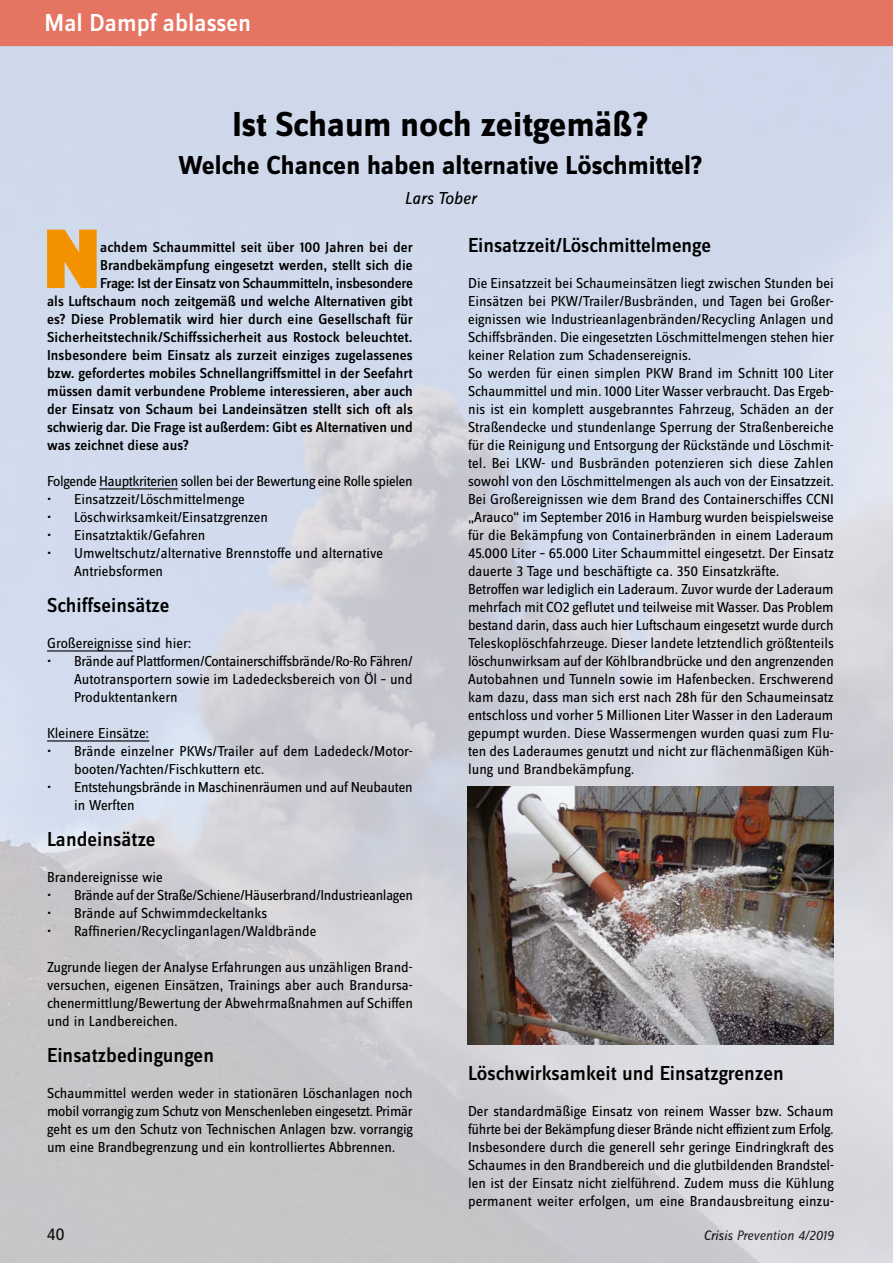
<style>
.page{position:relative;width:893px;height:1263px;background:#fff}
.page>*{position:absolute;margin:0;border:0;box-sizing:border-box;transform-origin:0 0}
.t1{font:900 87.6px "Zine Sans Display OT";color:#f39200}
.t2{font:700 36px "Zine Sans Display OT";color:#000}
.t3{font:700 27px "Zine Sans Display OT";color:#000}
.t4{font:500 25.5px "Zine Sans Display OT";color:#fff}
.t5{font:500 21px "Zine Sans Display OT";color:#000}
.t6{font:italic 18px "Zine Sans Display OT";color:#000}
.t7{font:18px "Zine Sans Display OT";color:#000}
.t8{font:15px/18px "Zine Sans Display OT";color:#000}
.t9{font:500 15px "Zine Sans Display OT";color:#000}
.t10{font:15px "Zine Sans Display OT";letter-spacing:-.025em;color:#000}
.t11{font:15px "Zine Sans Display OT";letter-spacing:-.02em;color:#000}
.t12{font:italic 14.25px "Zine Sans Display OT";letter-spacing:-.005em;color:#000}
</style>
<div class="page">
<img style="left:0;top:46px;width:893px;height:1217px">
<div style="left:0;top:0;width:893px;height:46px;background:#e57462"></div>
<hr style="left:99px;top:488px;width:79px;height:1px;background:#000">
<hr style="left:47px;top:650px;width:86px;height:1px;background:#000">
<hr style="left:47px;top:740px;width:102px;height:1px;background:#000">
<img style="left:468px;top:787px;width:365px;height:257px">
<h3 class="t4" style="left:45px;top:8px;width:208px">Mal Dampf ablassen</h3>
<h2 class="t2" style="left:232px;top:102px;width:418px">Ist Schaum noch zeitgemäß?</h2>
<h3 class="t3" style="left:178px;top:149px;width:526px">Welche Chancen haben alternative Löschmittel?</h3>
<p class="t6" style="left:404px;top:188px;width:73px">Lars Tober</p>
<h1 class="t1" style="left:44px;top:202px;width:58px">N</h1>
<p class="t9" style="left:100px;top:238px;width:314px">achdem Schaummittel seit über 100 Jahren bei der</p>
<p class="t9" style="left:100px;top:256px;width:314px">Brandbekämpfung eingesetzt werden, stellt sich die</p>
<p class="t9" style="left:100px;top:274px;width:314px">Frage: Ist der Einsatz von Schaummitteln, insbesondere</p>
<p class="t9" style="left:47px;top:292px;width:367px">als Luftschaum noch zeitgemäß und welche Alternativen gibt</p>
<p class="t9" style="left:47px;top:310px;width:367px">es? Diese Problematik wird hier durch eine Gesellschaft für</p>
<p class="t9" style="left:47px;top:328px;width:367px">Sicherheitstechnik/Schiffssicherheit aus Rostock beleuchtet.</p>
<p class="t9" style="left:47px;top:346px;width:367px">Insbesondere beim Einsatz als zurzeit einziges zugelassenes</p>
<p class="t9" style="left:47px;top:364px;width:367px">bzw. gefordertes mobiles Schnellangriffsmittel in der Seefahrt</p>
<p class="t9" style="left:47px;top:382px;width:367px">müssen damit verbundene Probleme interessieren, aber auch</p>
<p class="t9" style="left:47px;top:400px;width:367px">der Einsatz von Schaum bei Landeinsätzen stellt sich oft als</p>
<p class="t9" style="left:47px;top:418px;width:367px">schwierig dar. Die Frage ist außerdem: Gibt es Alternativen und</p>
<p class="t9" style="left:47px;top:436px;width:143px">was zeichnet diese aus?</p>
<p class="t10" style="left:47px;top:473px;width:367px">Folgende Hauptkriterien sollen bei der Bewertung eine Rolle spielen</p>
<p class="t8" style="left:47px;top:490px;width:199px">• Einsatzzeit/Löschmittelmenge</p>
<p class="t8" style="left:47px;top:508px;width:223px">• Löschwirksamkeit/Einsatzgrenzen</p>
<p class="t8" style="left:47px;top:526px;width:160px">• Einsatztaktik/Gefahren</p>
<p class="t8" style="left:74px;top:544px;width:311px;text-indent:-27px">• Umweltschutz/alternative Brennstoffe und alternative<br>Antriebsformen</p>
<h3 class="t5" style="left:47px;top:593px;width:124px">Schiffseinsätze</h3>
<p class="t8" style="left:47px;top:634px;width:146px">Großereignisse sind hier:</p>
<p class="t8" style="left:74px;top:652px;width:340px;text-align:justify;text-indent:-27px">• Brände auf Plattformen/Containerschiffsbrände/Ro-Ro Fähren/ Autotransportern sowie im Ladedecksbereich von Öl – und Produktentankern</p>
<p class="t8" style="left:47px;top:724px;width:104px">Kleinere Einsätze:</p>
<p class="t8" style="left:74px;top:742px;width:340px;text-indent:-27px">• Brände einzelner PKWs/Trailer auf dem Ladedeck/Motor&shy;booten/Yachten/Fischkuttern etc.</p>
<p class="t8" style="left:74px;top:778px;width:340px;text-indent:-27px">• Entstehungsbrände in Maschinenräumen und auf Neubauten in Werften</p>
<h3 class="t5" style="left:47px;top:827px;width:110px">Landeinsätze</h3>
<p class="t8" style="left:47px;top:868px;width:117px">Brandereignisse wie</p>
<p class="t11" style="left:47px;top:887px;width:367px">• Brände auf der Straße/Schiene/Häuserbrand/Industrieanlagen</p>
<p class="t8" style="left:47px;top:904px;width:222px">• Brände auf Schwimmdeckeltanks</p>
<p class="t8" style="left:47px;top:922px;width:271px">• Raffinerien/Recyclinganlagen/Waldbrände</p>
<p class="t8" style="left:47px;top:958px;width:367px;text-align:justify">Zugrunde liegen der Analyse Erfahrungen aus unzähligen Brand&shy;versuchen, eigenen Einsätzen, Trainings aber auch Brandursa&shy;chenermittlung/Bewertung der Abwehrmaßnahmen auf Schiffen und in Landbereichen.</p>
<h3 class="t5" style="left:47px;top:1043px;width:168px">Einsatzbedingungen</h3>
<p class="t8" style="left:47px;top:1084px;width:367px;text-align:justify">Schaummittel werden weder in stationären Löschanlagen noch mobil vorrangig zum Schutz von Menschenleben eingesetzt. Primär geht es um den Schutz von Technischen Anlagen bzw. vorrangig um eine Brandbegrenzung und ein kontrolliertes Abbrennen.</p>
<h3 class="t5" style="left:468px;top:233px;width:245px">Einsatzzeit/Löschmittelmenge</h3>
<p class="t8" style="left:468px;top:274px;width:367px">Die Einsatzzeit bei Schaumeinsätzen liegt zwischen Stunden bei Einsätzen bei PKW/Trailer/Busbränden, und Tagen bei Großer&shy;eignissen wie Industrieanlagenbränden/Recycling Anlagen und Schiffsbränden. Die eingesetzten Löschmittelmengen stehen hier keiner Relation zum Schadensereignis.<br>So werden für einen simplen PKW Brand im Schnitt 100 Liter Schaummittel und min. 1000 Liter Wasser verbraucht. Das Ergeb&shy;nis ist ein komplett ausgebranntes Fahrzeug, Schäden an der Straßendecke und stundenlange Sperrung der Straßenbereiche für die Reinigung und Entsorgung der Rückstände und Löschmit&shy;tel. Bei LKW- und Busbränden potenzieren sich diese Zahlen sowohl von den Löschmittelmengen als auch von der Einsatzzeit.<br>Bei Großereignissen wie dem Brand des Containerschiffes CCNI „Arauco“ im September 2016 in Hamburg wurden beispielsweise für die Bekämpfung von Containerbränden in einem Laderaum 45.000 Liter – 65.000 Liter Schaummittel eingesetzt. Der Einsatz dauerte 3 Tage und beschäftigte ca. 350 Einsatzkräfte.<br>Betroffen war lediglich ein Laderaum. Zuvor wurde der Laderaum mehrfach mit CO2 geflutet und teilweise mit Wasser. Das Problem bestand darin, dass auch hier Luftschaum eingesetzt wurde durch Teleskoplöschfahrzeuge. Dieser landete letztendlich größtenteils löschunwirksam auf der Köhlbrandbrücke und den angrenzenden Autobahnen und Tunneln sowie im Hafenbecken. Erschwerend kam dazu, dass man sich erst nach 28h für den Schaumeinsatz entschloss und vorher 5 Millionen Liter Wasser in den Laderaum gepumpt wurden. Diese Wassermengen wurden quasi zum Flu&shy;ten des Laderaumes genutzt und nicht zur flächenmäßigen Küh&shy;lung und Brandbekämpfung.</p>
<h3 class="t5" style="left:468px;top:1061px;width:317px">Löschwirksamkeit und Einsatzgrenzen</h3>
<p class="t8" style="left:468px;top:1102px;width:367px;text-align:justify">Der standardmäßige Einsatz von reinem Wasser bzw. Schaum führte bei der Bekämpfung dieser Brände nicht effizient zum Erfolg.<br>Insbesondere durch die generell sehr geringe Eindringkraft des Schaumes in den Brandbereich und die glutbildenden Brandstel&shy;len ist der Einsatz nicht zielführend. Zudem muss die Kühlung permanent weiter erfolgen, um eine Brandausbreitung einzu-</p>
<p class="t7" style="left:47px;top:1224px;width:19px">40</p>
<p class="t12" style="left:703px;top:1227px;width:132px">Crisis Prevention 4/2019</p>
</div>
